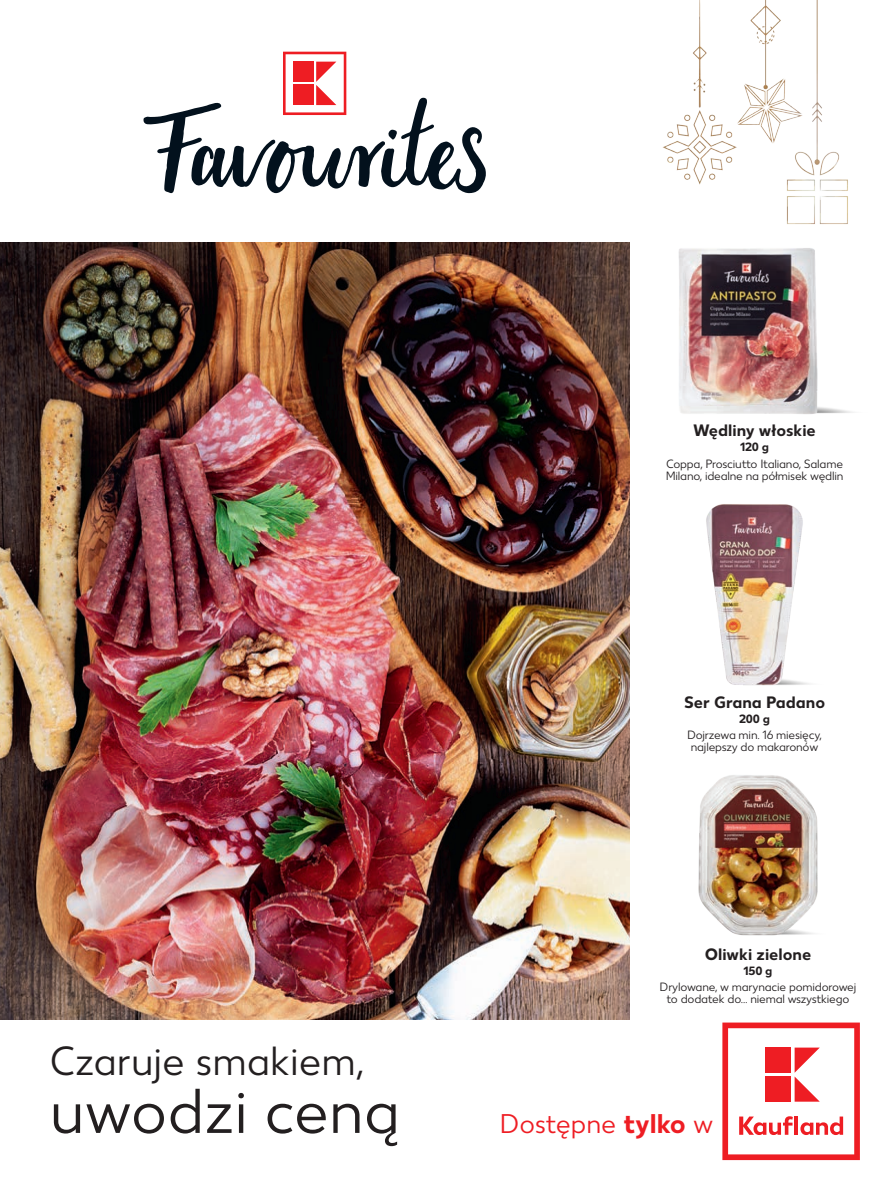
<style>
.page{position:relative;width:893px;height:1191px;background:#fff}
.page>*{position:absolute;margin:0;border:0;box-sizing:border-box;transform-origin:0 0}
.t1{font:63px "Kaufland";color:#231f20}
.t2{font:40.65px "Kaufland";color:#231f20}
.t3{font:27px "Kaufland";color:#ee1d23}
.Garamond_bold_italic{font:700 16.5px "Kaufland";color:#231f20}
.Garamond_bold_italic-2{font:12px/12px "Kaufland";letter-spacing:-.015em;color:#231f20;text-align:center}
.Garamond_bold_italic-3{font:700 12px "Kaufland";letter-spacing:-.015em;color:#231f20}
.s1{font-weight:700}
</style>
<div class="page">
<svg style="left:722px;top:1022px;width:138px;height:138px"></svg>
<hr style="left:795px;top:1116px;width:3px;height:18px;background:#ee1d23">
<svg style="left:283px;top:51px;width:64px;height:1px"></svg>
<svg style="left:143px;top:52px;width:343px;height:141px"></svg>
<img style="left:0;top:243px;width:629px;height:776px">
<img style="left:678px;top:361px;width:141px;height:54px">
<img style="left:706px;top:504px;width:97px;height:182px">
<img style="left:698px;top:775px;width:120px;height:161px">
<img style="left:662px;top:0;width:186px;height:361px">
<p class="t2" style="left:50px;top:1037px;width:316px">Czaruje smakiem,</p>
<p class="t1" style="left:50px;top:1074px;width:352px">uwodzi ceną</p>
<p class="Garamond_bold_italic" style="left:693px;top:421px;width:124px">Wędliny włoskie</p>
<p class="Garamond_bold_italic-3" style="left:740px;top:440px;width:30px">120 g</p>
<p class="Garamond_bold_italic-2" style="left:666px;top:458px;width:179px;text-align:left">Coppa, Prosciutto Italiano, Salame<br>Milano, idealne na półmisek wędlin</p>
<p class="Garamond_bold_italic" style="left:684px;top:692px;width:143px">Ser Grana Padano</p>
<p class="Garamond_bold_italic-3" style="left:739px;top:711px;width:32px">200 g</p>
<p class="Garamond_bold_italic-2" style="left:687px;top:729px;width:136px">Dojrzewa min. 16 miesięcy, najlepszy do makaronów</p>
<p class="Garamond_bold_italic" style="left:705px;top:944px;width:108px">Oliwki zielone</p>
<p class="Garamond_bold_italic-3" style="left:743px;top:963px;width:30px">150 g</p>
<p class="Garamond_bold_italic-2" style="left:660px;top:981px;width:198px">Drylowane, w marynacie pomidorowej to dodatek do… niemal wszystkiego</p>
<p class="t3" style="left:499px;top:1107px;width:215px">Dostępne <span class="s1">tylko</span> w</p>
</div>
